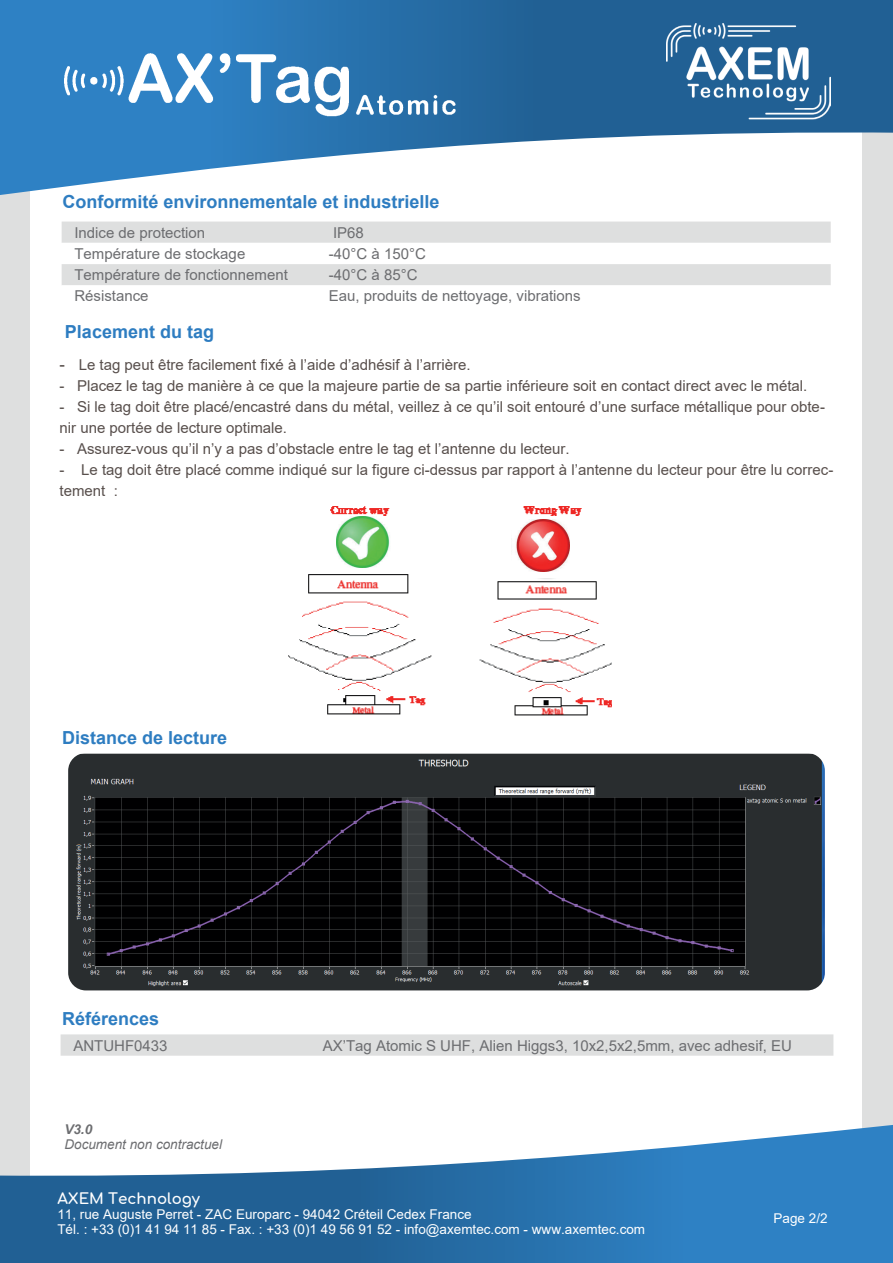
<style>
.page{position:relative;width:893px;height:1263px;background:#fff}
.page>*{position:absolute;margin:0;border:0;box-sizing:border-box;transform-origin:0 0}
.t1{font:700 18px "Arial";color:#2e7dc1}
.t2{font:15px/21px "Arial";color:#584f4c}
.t3{font:15px "Arial";color:#6c6d70}
.t4{font:700 15px "Comfortaa";color:#fff}
.t5{font:13.5px/15px "Arial";color:#fff}
.t6{font:italic 13.5px "Arial";color:#6c6d70}
.t7{font:italic 700 13.5px "Arial";color:#6c6d70}
.s1{font-size:16.5px}
</style>
<div class="page">
<div style="left:0;top:64px;width:893px;height:1199px;background:#dedfdf"></div>
<div style="left:31px;top:71px;width:831px;height:1137px;background:#fff"></div>
<svg style="left:0;top:0;width:893px;height:198px"></svg>
<svg style="left:0;top:1123px;width:893px;height:140px"></svg>
<img style="left:666px;top:24px;width:165px;height:95px">
<img style="left:64px;top:44px;width:395px;height:75px">
<img style="left:288px;top:506px;width:323px;height:210px">
<div style="left:318px;top:516px;width:74px;height:56px;background:#fff"></div>
<img style="left:337px;top:516px;width:53px;height:52px">
<div style="left:511px;top:517px;width:79px;height:61px;background:#fff"></div>
<img style="left:516px;top:520px;width:53px;height:51px">
<img style="left:68px;top:753px;width:757px;height:237px">
<div style="left:62px;top:189px;width:458px;height:25px;background:#fff"></div>
<div style="left:62px;top:222px;width:769px;height:21px;background:#dedfdf"></div>
<div style="left:62px;top:264px;width:769px;height:21px;background:#dedfdf"></div>
<svg style="left:61px;top:1034px;width:772px;height:22px"></svg>
<p class="t1" style="left:62px;top:189px;width:379px">Conformité environnementale et industrielle</p>
<p class="t3" style="left:74px;top:222px;width:132px">Indice de protection</p>
<p class="t3" style="left:333px;top:222px;width:32px">IP68</p>
<p class="t3" style="left:74px;top:243px;width:172px">Température de stockage</p>
<p class="t3" style="left:329px;top:243px;width:99px">-40°C à 150°C</p>
<p class="t3" style="left:74px;top:265px;width:215px">Température de fonctionnement</p>
<p class="t3" style="left:329px;top:265px;width:90px">-40°C à 85°C</p>
<p class="t3" style="left:74px;top:286px;width:76px">Résistance</p>
<p class="t3" style="left:329px;top:286px;width:253px">Eau, produits de nettoyage, vibrations</p>
<p class="t1" style="left:65px;top:319px;width:151px">Placement du tag</p>
<p class="t2" style="left:60px;top:354px;width:413px"><span class="s1">-</span> Le tag peut être facilement fixé à l’aide d’adhésif à l’arrière.</p>
<p class="t2" style="left:60px;top:375px;width:749px">- Placez le tag de manière à ce que la majeure partie de sa partie inférieure soit en contact direct avec le métal.</p>
<p class="t2" style="left:60px;top:396px;width:767px">- Si le tag doit être placé/encastré dans du métal, veillez à ce qu’il soit entouré d’une surface métallique pour obte&shy;nir une portée de lecture optimale.</p>
<p class="t2" style="left:60px;top:438px;width:512px">- Assurez-vous qu’il n’y a pas d’obstacle entre le tag et l’antenne du lecteur.</p>
<p class="t2" style="left:60px;top:459px;width:775px">- Le tag doit être placé comme indiqué sur la figure ci-dessus par rapport à l’antenne du lecteur pour être lu correc&shy;tement :</p>
<p class="t1" style="left:62px;top:725px;width:167px">Distance de lecture</p>
<p class="t1" style="left:62px;top:1006px;width:99px">Références</p>
<p class="t3" style="left:73px;top:1035px;width:96px">ANTUHF0433</p>
<p class="t3" style="left:323px;top:1035px;width:471px">AX’Tag Atomic S UHF, Alien Higgs3, 10x2,5x2,5mm, avec adhesif, EU</p>
<p class="t7" style="left:64px;top:1120px;width:29px">V3.0</p>
<p class="t6" style="left:64px;top:1135px;width:159px">Document non contractuel</p>
<p class="t4" style="left:57px;top:1185px;width:144px">AXEM Technology</p>
<p class="t5" style="left:57px;top:1207px;width:589px">11, rue Auguste Perret - ZAC Europarc - 94042 Créteil Cedex France<br>Tél. : +33 (0)1 41 94 11 85 - Fax. : +33 (0)1 49 56 91 52 - info@axemtec.com - www.axemtec.com</p>
<p class="t5" style="left:774px;top:1211px;width:56px">Page 2/2</p>
</div>
